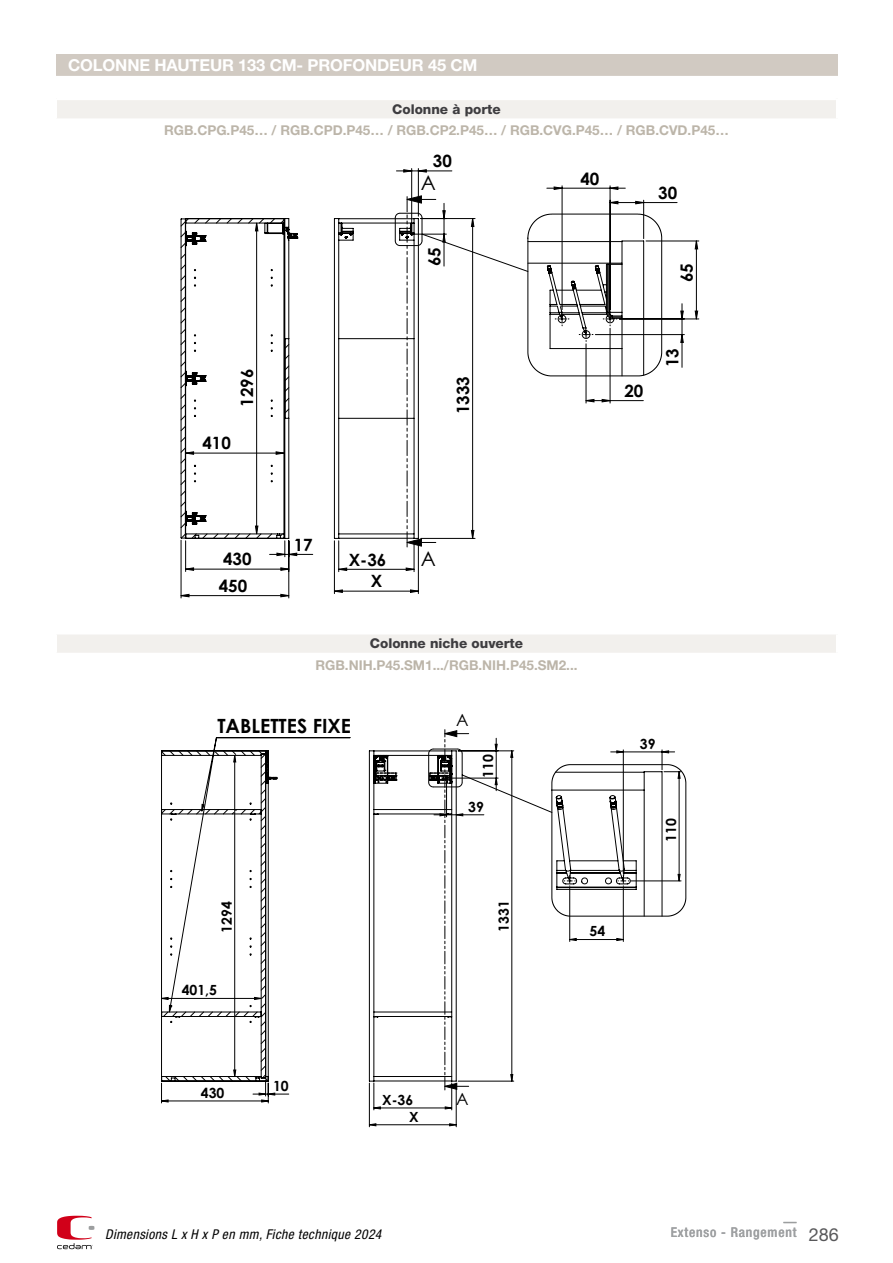
<style>
.page{position:relative;width:893px;height:1263px;background:#fff}
.page>*{position:absolute;margin:0;border:0;box-sizing:border-box;transform-origin:0 0}
.t1{font:20.25px "Century Gothic";color:#000}
.t2{font:700 19.65px "Century Gothic";color:#000}
.t3{font:18px "Helvetica Neue LT Std";color:#58585a}
.t4{font:700 16.95px/26.5px "Century Gothic";color:#000}
.t5{font:16.8px "Century Gothic";color:#000}
.t6{font:700 16.5px "Helvetica Neue LT Std";letter-spacing:-.01em;color:#fff}
.t7{font:700 13.95px "Century Gothic";color:#000}
.t8{font:700 13.5px "Helvetica Neue LT Std";color:#bcb5a9}
.t9{font:italic condensed 13.5px "Helvetica Neue LT Std";letter-spacing:.03em;color:#000}
.t10{font:800 13.5px "Helvetica Neue LT Std";color:#3e3d40}
.t11{font:500 condensed 13.5px "Helvetica Neue LT Std";letter-spacing:.06em;color:#9ea0a2}
</style>
<div class="page">
<svg style="left:57px;top:1216px;width:37px;height:33px"></svg>
<div style="left:56px;top:54px;width:781px;height:23px;background:#d1cac2"></div>
<div style="left:56px;top:99px;width:781px;height:21px;background:#f2f0ed"></div>
<hr style="left:54px;top:99px;width:3px;height:19px;background:#fff">
<hr style="left:836px;top:99px;width:3px;height:19px;background:#fff">
<hr style="left:54px;top:76px;width:785px;height:3px;background:#fff">
<hr style="left:57px;top:97px;width:779px;height:3px;background:#fff">
<hr style="left:54px;top:118px;width:785px;height:3px;background:#fff">
<hr style="left:411px;top:169px;width:1px;height:63px;background:#000">
<hr style="left:418px;top:169px;width:1px;height:47px;background:#000">
<hr style="left:181px;top:540px;width:1px;height:58px;background:#000">
<hr style="left:289px;top:541px;width:1px;height:57px;background:#000">
<hr style="left:644px;top:202px;width:33px;height:1px;background:#000">
<hr style="left:619px;top:319px;width:80px;height:1px;background:#000">
<hr style="left:646px;top:241px;width:53px;height:1px;background:#000">
<svg style="left:181px;top:170px;width:445px;height:427px"></svg>
<svg style="left:255px;top:211px;width:443px;height:327px"></svg>
<svg style="left:180px;top:218px;width:133px;height:339px"></svg>
<svg style="left:334px;top:195px;width:328px;height:352px"></svg>
<div style="left:56px;top:633px;width:781px;height:21px;background:#f2f0ed"></div>
<hr style="left:54px;top:634px;width:3px;height:19px;background:#fff">
<hr style="left:836px;top:634px;width:3px;height:19px;background:#fff">
<hr style="left:54px;top:631px;width:785px;height:3px;background:#fff">
<hr style="left:54px;top:653px;width:785px;height:3px;background:#fff">
<svg style="left:213px;top:737px;width:137px;height:13px"></svg>
<hr style="left:369px;top:1083px;width:1px;height:44px;background:#000">
<hr style="left:456px;top:1083px;width:1px;height:44px;background:#000">
<svg style="left:234px;top:744px;width:135px;height:337px"></svg>
<svg style="left:161px;top:750px;width:128px;height:353px"></svg>
<svg style="left:369px;top:730px;width:317px;height:380px"></svg>
<svg style="left:783px;top:1222px;width:13px;height:1px"></svg>
<p class="t6" style="left:68px;top:55px;width:411px">COLONNE HAUTEUR 133 CM- PROFONDEUR 45 CM</p>
<p class="t10" style="left:392px;top:101px;width:110px">Colonne à porte</p>
<p class="t8" style="left:164px;top:122px;width:566px">RGB.CPG.P45… / RGB.CPD.P45… / RGB.CP2.P45… / RGB.CVG.P45… / RGB.CVD.P45…</p>
<p class="t4" style="left:433px;top:147px;width:20px">30</p>
<p class="t4" style="left:233px;top:407px;width:39px;rotate:-90deg">1296</p>
<p class="t4" style="left:202px;top:429px;width:30px">410</p>
<h1 class="t1" style="left:421px;top:169px;width:17px">A</h1>
<p class="t4" style="left:420px;top:266px;width:20px;rotate:-90deg">65</p>
<p class="t4" style="left:449px;top:414px;width:39px;rotate:-90deg">1333</p>
<p class="t4" style="left:580px;top:164px;width:20px">40</p>
<p class="t4" style="left:658px;top:179px;width:20px">30</p>
<p class="t4" style="left:673px;top:282px;width:20px;rotate:-90deg">65</p>
<p class="t4" style="left:624px;top:377px;width:20px">20</p>
<p class="t4" style="left:658px;top:367px;width:20px;rotate:-90deg">13</p>
<p class="t4" style="left:219px;top:545px;width:34px">430<br>450</p>
<p class="t4" style="left:294px;top:530px;width:20px">17</p>
<p class="t4" style="left:349px;top:545px;width:39px">X-36</p>
<p class="t4" style="left:371px;top:567px;width:13px">X</p>
<h1 class="t1" style="left:421px;top:544px;width:17px">A</h1>
<p class="t10" style="left:370px;top:636px;width:155px">Colonne niche ouverte</p>
<p class="t8" style="left:315px;top:656px;width:264px">RGB.NIH.P45.SM1.../RGB.NIH.P45.SM2...</p>
<h2 class="t2" style="left:217px;top:711px;width:135px">TABLETTES FIXE</h2>
<p class="t5" style="left:456px;top:708px;width:14px">A</p>
<p class="t7" style="left:477px;top:778px;width:25px;rotate:-90deg">110</p>
<p class="t7" style="left:468px;top:796px;width:17px">39</p>
<p class="t7" style="left:216px;top:933px;width:33px;rotate:-90deg">1294</p>
<p class="t7" style="left:182px;top:980px;width:37px">401,5</p>
<p class="t7" style="left:201px;top:1082px;width:25px">430</p>
<p class="t7" style="left:273px;top:1075px;width:17px">10</p>
<p class="t7" style="left:493px;top:931px;width:33px;rotate:-90deg">1331</p>
<p class="t7" style="left:382px;top:1089px;width:33px">X-36</p>
<p class="t7" style="left:409px;top:1106px;width:11px">X</p>
<p class="t5" style="left:456px;top:1087px;width:14px">A</p>
<p class="t7" style="left:590px;top:921px;width:17px">54</p>
<p class="t7" style="left:640px;top:733px;width:17px">39</p>
<p class="t7" style="left:660px;top:842px;width:25px;rotate:-90deg">110</p>
<p class="t11" style="left:671px;top:1224px;width:127px">Extenso - Rangement</p>
<p class="t9" style="left:105px;top:1227px;width:278px">Dimensions L x H x P en mm, Fiche technique 2024</p>
<h3 class="t3" style="left:809px;top:1224px;width:32px">286</h3>
</div>
